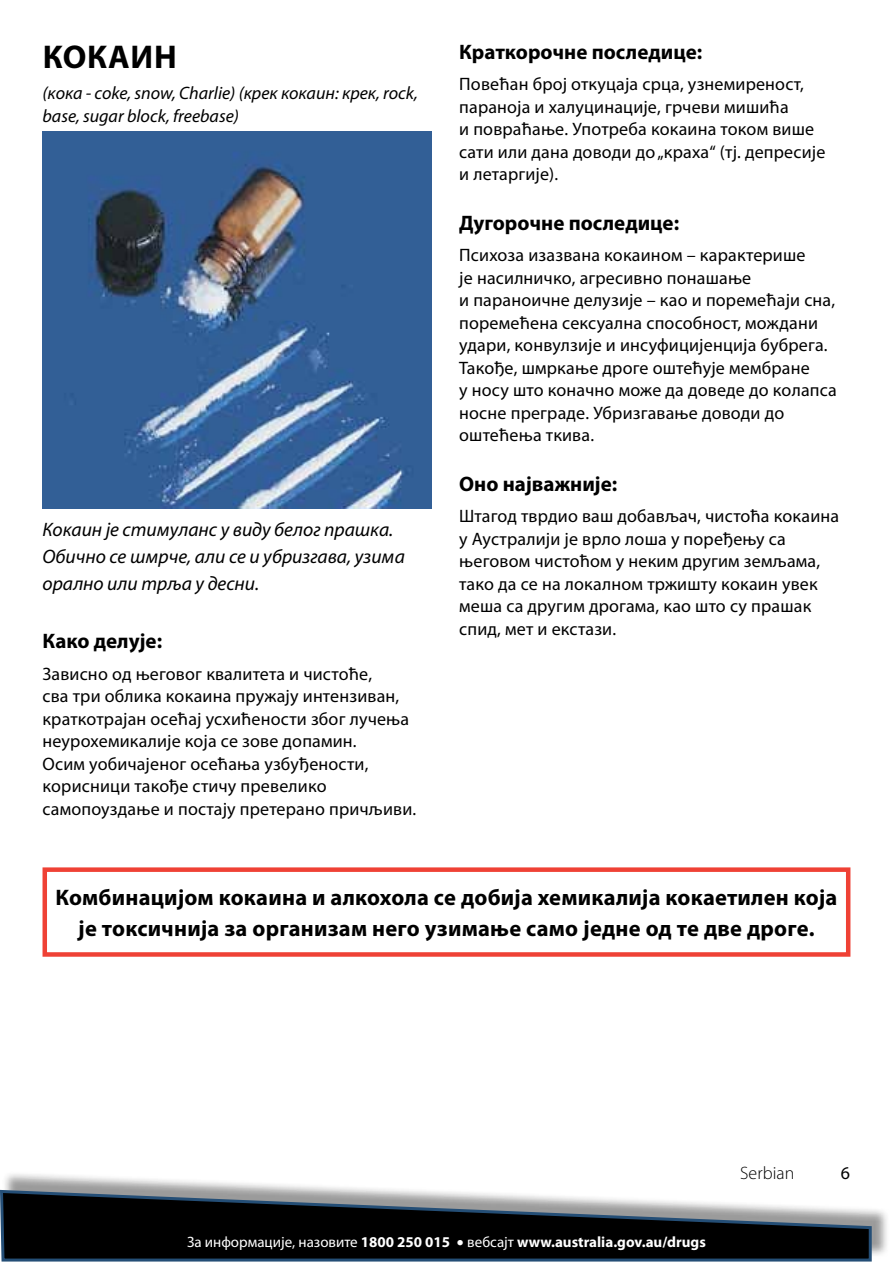
<style>
.page{position:relative;width:893px;height:1263px;background:#fff}
.page>*{position:absolute;margin:0;border:0;box-sizing:border-box;transform-origin:0 0}
.t1{font:700 33px "Myriad Pro";letter-spacing:.02em;color:#000}
.t2{font:700 22.5px/31.5px "Myriad Pro";letter-spacing:.01em;color:#000;text-align:center}
.t3{font:700 21px "Myriad Pro";color:#000}
.t4{font:italic 19.5px/27px "Myriad Pro";color:#000}
.t5{font:18px/22.5px "Myriad Pro";letter-spacing:.01em;color:#000}
.t6{font:italic 18px/22.5px "Myriad Pro";color:#000}
.t7{font:300 18px "Myriad Pro";color:#000}
.t8{font:700 15px "Myriad Pro";color:#fff}
.s1{font-weight:400}
.s2{font-family:"Helvetica Neue";font-weight:400}
</style>
<div class="page">
<div style="left:2px;top:1171px;width:888px;height:87px;background:#000;opacity:.4"></div>
<svg style="left:0;top:1188px;width:873px;height:74px;background:#3c3f43"></svg>
<img style="left:43px;top:131px;width:389px;height:377px">
<div style="left:43px;top:867px;width:807px;height:90px;border:4px solid #ef4135"></div>
<h1 class="t1" style="left:43px;top:35px;width:135px">КОКАИН</h1>
<p class="t6" style="left:43px;top:81px;width:377px">(кока - coke, snow, Charlie) (крек кокаин: крек, rock, base, sugar block, freebase)</p>
<p class="t4" style="left:43px;top:515px;width:364px">Кокаин је стимуланс у виду белог прашка.<br>Обично се шмрче, али се и убризгава, узима орално или трља у десни.</p>
<p class="t3" style="left:43px;top:627px;width:121px">Како делује:</p>
<p class="t5" style="left:43px;top:662px;width:375px">Зависно од његовог квалитета и чистоће,<br>сва три облика кокаина пружају интензиван, краткотрајан осећај усхићености због лучења неурохемикалије која се зове допамин.<br>Осим уобичајеног осећања узбуђености, корисници такође стичу превелико самопоуздање и постају претерано причљиви.</p>
<p class="t3" style="left:459px;top:38px;width:244px">Краткорочне последице:</p>
<p class="t5" style="left:459px;top:72px;width:368px">Повећан број откуцаја срца, узнемиреност, параноја и халуцинације, грчеви мишића<br>и повраћање. Употреба кокаина током више сати или дана доводи до „краха“ (тј. депресије и летаргије).</p>
<p class="t3" style="left:459px;top:209px;width:221px">Дугорочне последице:</p>
<p class="t5" style="left:459px;top:243px;width:379px">Психоза изазвана кокаином – карактерише<br>је насилничко, агресивно понашање<br>и параноичне делузије – као и поремећаји сна, поремећена сексуална способност, мождани удари, конвулзије и инсуфицијенција бубрега.<br>Такође, шмркање дроге оштећује мембране<br>у носу што коначно може да доведе до колапса носне преграде. Убризгавање доводи до оштећења ткива.</p>
<p class="t3" style="left:459px;top:470px;width:160px">Оно најважније:</p>
<p class="t5" style="left:459px;top:504px;width:381px">Штагод тврдио ваш добављач, чистоћа кокаина у Аустралији је врло лоша у поређењу са његовом чистоћом у неким другим земљама, тако да се на локалном тржишту кокаин увек меша са другим дрогама, као што су прашак спид, мет и екстази.</p>
<p class="t2" style="left:56px;top:880px;width:783px">Комбинацијом кокаина и алкохола се добија хемикалија кокаетилен која је токсичнија за организам него узимање само једне од те две дроге.</p>
<p class="t8" style="left:187px;top:1232px;width:520px"><span class="s1">За информације, назовите</span> 1800 250 015 <span class="s2">•</span> <span class="s1">вебсајт</span> www.australia.gov.au/drugs</p>
<p class="t7" style="left:740px;top:1163px;width:56px">Serbian</p>
<p class="t5" style="left:841px;top:1161px;width:11px">6</p>
</div>
